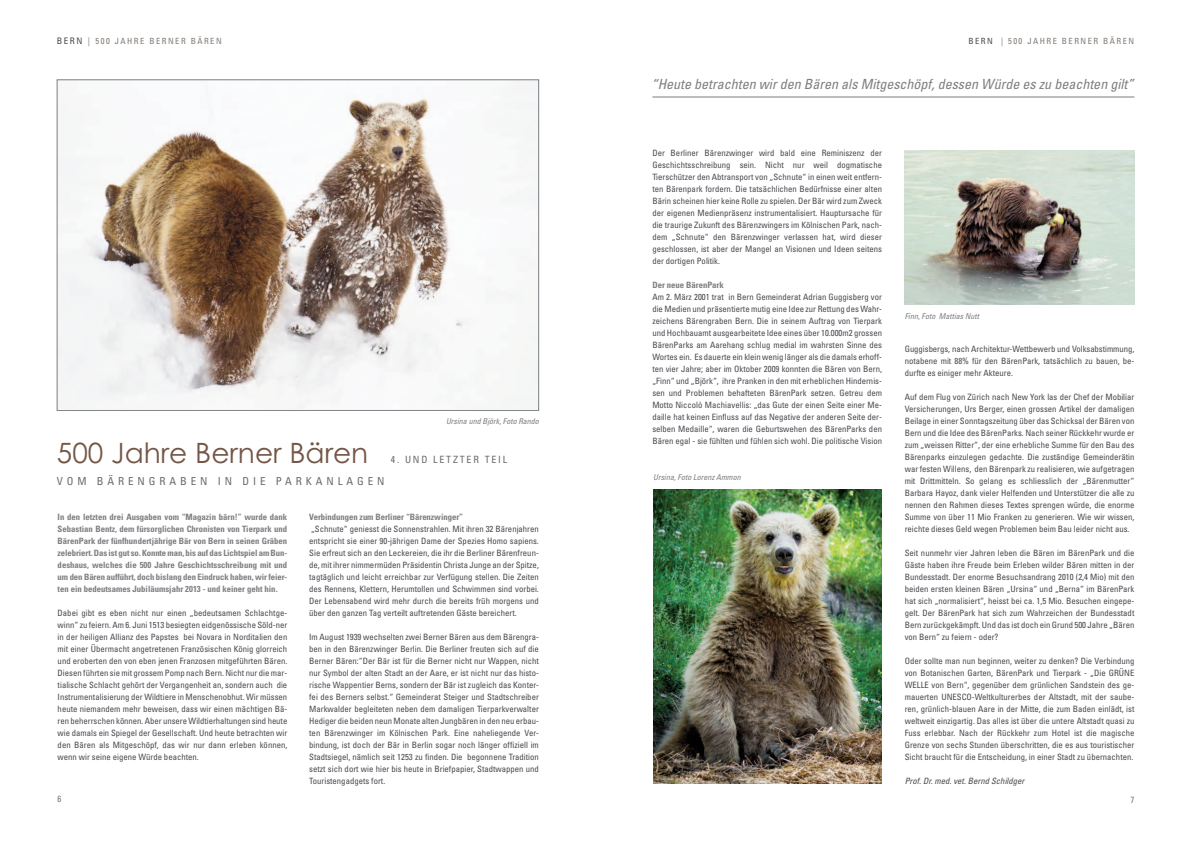
<style>
.page{position:relative;width:1191px;height:842px;background:#fff}
.page>*{position:absolute;margin:0;border:0;box-sizing:border-box;transform-origin:0 0}
.t1{font:28px "Century Gothic";color:#745647}
.t2{font:italic condensed 14px "Univers LT";color:#7d7e81}
.t3{font:condensed 11px "Univers LT";letter-spacing:.355em;color:#6c6b6d}
.t4{font:condensed 10px "Univers LT";letter-spacing:.18em;color:#6c6b6d}
.t5{font:condensed 9px "Univers LT";color:#7d7e81}
.t6{font:condensed 9px "Univers LT";color:#797a7b}
.t7{font:condensed 8.7px/12px "Univers LT";color:#4a494f;text-align:justify}
.t8{font:700 condensed 8.7px/12px "Univers LT";color:#7d7e81;text-align:justify}
.t9{font:italic condensed 8.7px "Univers LT";color:#4a494f}
.t10{font:condensed 8.5px "Univers LT";letter-spacing:.18em;color:#817b75}
.t11{font:italic condensed 8px "Univers LT";color:#7d7e81}
.s1{font-size:9px;color:#4a494f}
.s2{font-size:9px;color:#7d7e81}
.s3{color:#4a494f}
</style>
<div class="page">
<img style="left:653px;top:490px;width:228px;height:293px">
<img style="left:59px;top:82px;width:478px;height:327px">
<div style="left:57px;top:80px;width:482px;height:331px;border:1px solid #7d7e81"></div>
<img style="left:904px;top:151px;width:230px;height:154px">
<hr style="left:652px;top:97px;width:482px;height:1px;background:#7d7e81">
<p class="t10" style="left:57px;top:38px;width:166px"><span class="s1">BERN</span> <span class="s2">|</span> 500 JAHRE BERNER BÄREN</p>
<h1 class="t1" style="left:57px;top:443px;width:313px">500 Jahre Berner Bären</h1>
<p class="t11" style="left:446px;top:418px;width:94px">Ursina und Björk, Foto Rando</p>
<p class="t4" style="left:391px;top:456px;width:118px">4. UND LETZTER TEIL</p>
<p class="t3" style="left:57px;top:477px;width:329px">VOM BÄRENGRABEN IN DIE PARKANLAGEN</p>
<p class="t8" style="left:58px;top:512px;width:231px">In den letzten drei Ausgaben vom “Magazin bärn!” wurde dank Sebastian Bentz, dem fürsorglichen Chronisten von Tierpark und BärenPark der fünfhundertjährige Bär von Bern in seinen Gräben zelebriert. Das ist gut so. Konnte man, bis auf das Lichtspiel am Bun&shy;deshaus, welches die 500 Jahre Geschichtsschreibung mit und um den Bären aufführt, doch bislang den Eindruck haben, wir feier&shy;ten ein bedeutsames Jubiläumsjahr 2013 - und keiner geht hin.</p>
<p class="t7" style="left:58px;top:608px;width:231px">Dabei gibt es eben nicht nur einen „bedeutsamen Schlachtge&shy;winn“ zu feiern. Am 6. Juni 1513 besiegten eidgenössische Söld-ner in der heiligen Allianz des Papstes bei Novara in Norditalien den mit einer Übermacht angetretenen Französischen König glorreich und eroberten den von eben jenen Franzosen mitgeführten Bären.<br>Diesen führten sie mit grossem Pomp nach Bern. Nicht nur die mar&shy;tialische Schlacht gehört der Vergangenheit an, sondern auch die Instrumentalisierung der Wildtiere in Menschenobhut. Wir müssen heute niemandem mehr beweisen, dass wir einen mächtigen Bä&shy;ren beherrschen können. Aber unsere Wildtierhaltungen sind heute wie damals ein Spiegel der Gesellschaft. Und heute betrachten wir den Bären als Mitgeschöpf, das wir nur dann erleben können, wenn wir seine eigene Würde beachten.</p>
<p class="t6" style="left:58px;top:795px;width:5px">6</p>
<p class="t8" style="left:309px;top:512px;width:155px">Verbindungen zum Berliner “Bärenzwinger”</p>
<p class="t7" style="left:309px;top:524px;width:231px">„Schnute“ geniesst die Sonnenstrahlen. Mit ihren 32 Bärenjahren entspricht sie einer 90-jährigen Dame der Spezies Homo sapiens.<br>Sie erfreut sich an den Leckereien, die ihr die Berliner Bärenfreun&shy;de, mit ihrer nimmermüden Präsidentin Christa Junge an der Spitze, tagtäglich und leicht erreichbar zur Verfügung stellen. Die Zeiten des Rennens, Klettern, Herumtollen und Schwimmen sind vorbei.<br>Der Lebensabend wird mehr durch die bereits früh morgens und über den ganzen Tag verteilt auftretenden Gäste bereichert.</p>
<p class="t7" style="left:309px;top:632px;width:231px">Im August 1939 wechselten zwei Berner Bären aus dem Bärengra&shy;ben in den Bärenzwinger Berlin. Die Berliner freuten sich auf die Berner Bären:“Der Bär ist für die Berner nicht nur Wappen, nicht nur Symbol der alten Stadt an der Aare, er ist nicht nur das histo&shy;rische Wappentier Berns, sondern der Bär ist zugleich das Konter&shy;fei des Berners selbst.“ Gemeinderat Steiger und Stadtschreiber Markwalder begleiteten neben dem damaligen Tierparkverwalter Hediger die beiden neun Monate alten Jungbären in den neu erbau&shy;ten Bärenzwinger im Kölnischen Park. Eine naheliegende Ver&shy;bindung, ist doch der Bär in Berlin sogar noch länger offiziell im Stadtsiegel, nämlich seit 1253 zu finden. Die begonnene Tradition setzt sich dort wie hier bis heute in Briefpapier, Stadtwappen und Touristengadgets fort.</p>
<p class="t10" style="left:968px;top:38px;width:167px"><span class="s3">BERN</span> | 500 JAHRE BERNER BÄREN</p>
<h2 class="t2" style="left:651px;top:79px;width:484px">“Heute betrachten wir den Bären als Mitgeschöpf, dessen Würde es zu beachten gilt”</h2>
<p class="t7" style="left:652px;top:148px;width:231px">Der Berliner Bärenzwinger wird bald eine Reminiszenz der Geschichtsschreibung sein. Nicht nur weil dogmatische Tierschützer den Abtransport von „Schnute“ in einen weit entfern&shy;ten Bärenpark fordern. Die tatsächlichen Bedürfnisse einer alten Bärin scheinen hier keine Rolle zu spielen. Der Bär wird zum Zweck der eigenen Medienpräsenz instrumentalisiert. Hauptursache für die traurige Zukunft des Bärenzwingers im Kölnischen Park, nach&shy;dem „Schnute“ den Bärenzwinger verlassen hat, wird dieser geschlossen, ist aber der Mangel an Visionen und Ideen seitens der dortigen Politik.</p>
<p class="t8" style="left:652px;top:280px;width:73px">Der neue BärenPark</p>
<p class="t7" style="left:652px;top:292px;width:231px">Am 2. März 2001 trat in Bern Gemeinderat Adrian Guggisberg vor die Medien und präsentierte mutig eine Idee zur Rettung des Wahr&shy;zeichens Bärengraben Bern. Die in seinem Auftrag von Tierpark und Hochbauamt ausgearbeitete Idee eines über 10.000m2 grossen BärenParks am Aarehang schlug medial im wahrsten Sinne des Wortes ein. Es dauerte ein klein wenig länger als die damals erhoff&shy;ten vier Jahre; aber im Oktober 2009 konnten die Bären von Bern, „Finn“ und „Björk“, ihre Pranken in den mit erheblichen Hindernis&shy;sen und Problemen behafteten BärenPark setzen. Getreu dem Motto Niccolò Machiavellis: „das Gute der einen Seite einer Me&shy;daille hat keinen Einfluss auf das Negative der anderen Seite der&shy;selben Medaille“, waren die Geburtswehen des BärenParks den Bären egal - sie fühlten und fühlen sich wohl. Die politische Vision</p>
<p class="t11" style="left:653px;top:475px;width:89px">Ursina, Foto Lorenz Ammon</p>
<p class="t11" style="left:904px;top:313px;width:76px">Finn, Foto Mattias Nutt</p>
<p class="t7" style="left:904px;top:344px;width:231px">Guggisbergs, nach Architektur-Wettbewerb und Volksabstimmung, notabene mit 88% für den BärenPark, tatsächlich zu bauen, be&shy;durfte es einiger mehr Akteure.</p>
<p class="t7" style="left:904px;top:392px;width:231px">Auf dem Flug von Zürich nach New York las der Chef der Mobiliar Versicherungen, Urs Berger, einen grossen Artikel der damaligen Beilage in einer Sonntagszeitung über das Schicksal der Bären von Bern und die Idee des BärenParks. Nach seiner Rückkehr wurde er zum „weissen Ritter“, der eine erhebliche Summe für den Bau des Bärenparks einzulegen gedachte. Die zuständige Gemeinderätin war festen Willens, den Bärenpark zu realisieren, wie aufgetragen mit Drittmitteln. So gelang es schliesslich der „Bärenmutter“ Barbara Hayoz, dank vieler Helfenden und Unterstützer die alle zu nennen den Rahmen dieses Textes sprengen würde, die enorme Summe von über 11 Mio Franken zu generieren. Wie wir wissen, reichte dieses Geld wegen Problemen beim Bau leider nicht aus.</p>
<p class="t7" style="left:904px;top:548px;width:231px">Seit nunmehr vier Jahren leben die Bären im BärenPark und die Gäste haben ihre Freude beim Erleben wilder Bären mitten in der Bundesstadt. Der enorme Besuchsandrang 2010 (2,4 Mio) mit den beiden ersten kleinen Bären „Ursina“ und „Berna“ im BärenPark hat sich „normalisiert“, heisst bei ca. 1,5 Mio. Besuchen eingepe&shy;gelt. Der BärenPark hat sich zum Wahrzeichen der Bundesstadt Bern zurückgekämpft. Und das ist doch ein Grund 500 Jahre „Bären von Bern“ zu feiern - oder?</p>
<p class="t7" style="left:904px;top:656px;width:231px">Oder sollte man nun beginnen, weiter zu denken? Die Verbindung von Botanischen Garten, BärenPark und Tierpark - „Die GRÜNE WELLE von Bern“, gegenüber dem grünlichen Sandstein des ge&shy;mauerten UNESCO-Weltkulturerbes der Altstadt, mit der saube&shy;ren, grünlich-blauen Aare in der Mitte, die zum Baden einlädt, ist weltweit einzigartig. Das alles ist über die untere Altstadt quasi zu Fuss erlebbar. Nach der Rückkehr zum Hotel ist die magische Grenze von sechs Stunden überschritten, die es aus touristischer Sicht braucht für die Entscheidung, in einer Stadt zu übernachten.</p>
<p class="t9" style="left:904px;top:778px;width:121px">Prof. Dr. med. vet. Bernd Schildger</p>
<p class="t5" style="left:1130px;top:797px;width:5px">7</p>
</div>
